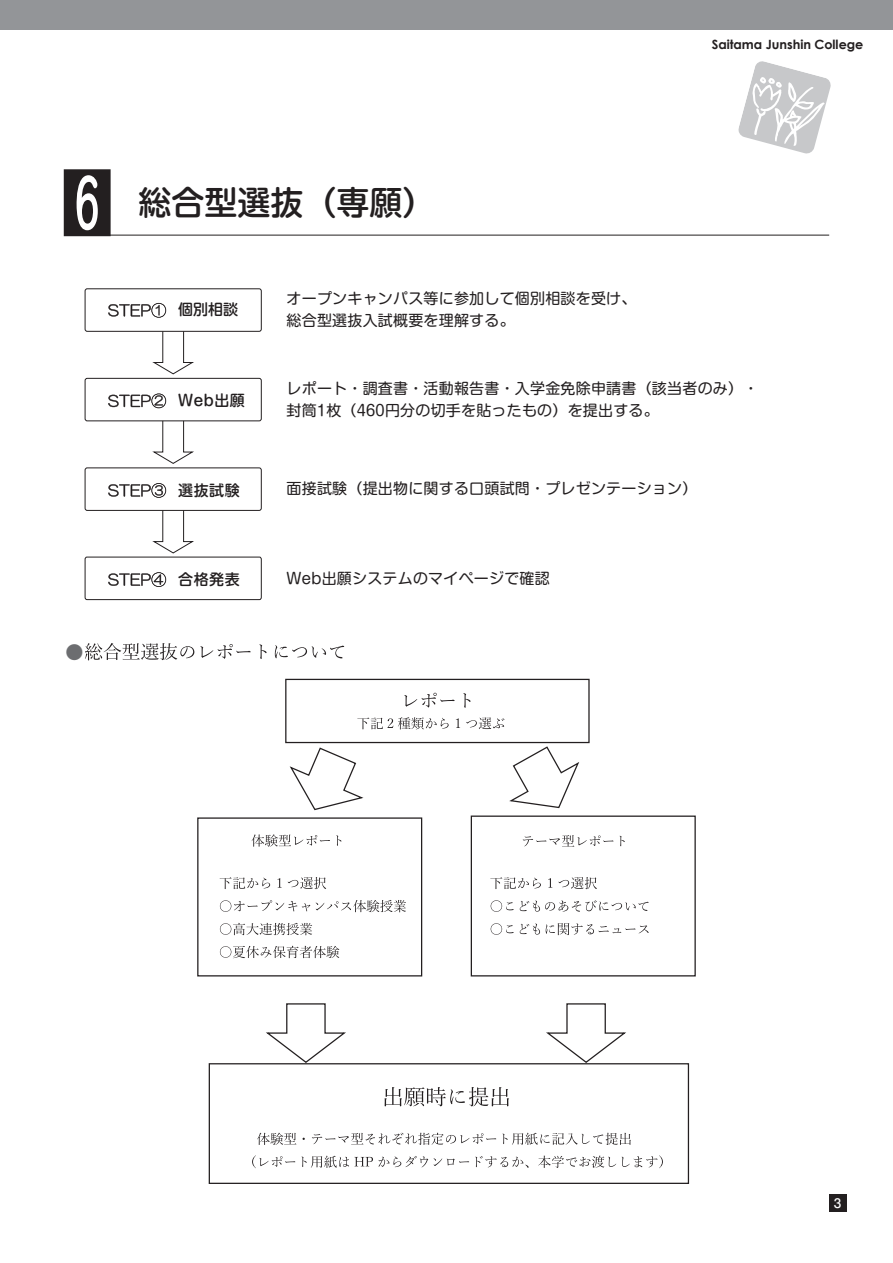
<style>
.page{position:relative;width:893px;height:1263px;background:#fff}
.page>*{position:absolute;margin:0;border:0;box-sizing:border-box;transform-origin:0 0}
.t1{font:500 33px "Shin M Go Pro";color:#231f20}
.t2{font:500 18px "Shin M Go Pro";color:#6c6d70}
.t3{font:15px/22.5px "Shin M Go Pro";letter-spacing:.015em;color:#231f20}
.t4{font:500 15px "Shin M Go Pro";letter-spacing:.03em;color:#231f20}
.t5{font:700 12.75px "Century Gothic";color:#231f20}
.t6{font:500 12px "Shin M Go Pro";color:#fff}
</style>
<div class="page">
<svg style="left:152px;top:332px;width:41px;height:42px"></svg>
<div style="left:829px;top:1195px;width:17px;height:17px;background:#231f20"></div>
<div style="left:0;top:0;width:893px;height:30px;background:#939598"></div>
<svg style="left:738px;top:61px;width:93px;height:93px"></svg>
<svg style="left:64px;top:169px;width:47px;height:66px"></svg>
<hr style="left:64px;top:235px;width:765px;height:1px;background:#231f20">
<div style="left:85px;top:289px;width:177px;height:43px;border:1px solid #231f20;border-radius:2px"></div>
<svg style="left:152px;top:421px;width:41px;height:43px"></svg>
<div style="left:85px;top:378px;width:177px;height:43px;border:1px solid #231f20;border-radius:2px"></div>
<svg style="left:152px;top:511px;width:41px;height:42px"></svg>
<div style="left:85px;top:468px;width:177px;height:43px;border:1px solid #231f20;border-radius:2px"></div>
<div style="left:85px;top:557px;width:177px;height:43px;border:1px solid #231f20;border-radius:2px"></div>
<svg style="left:108px;top:303px;width:58px;height:15px"></svg>
<svg style="left:108px;top:393px;width:58px;height:15px"></svg>
<svg style="left:108px;top:483px;width:58px;height:15px"></svg>
<svg style="left:108px;top:572px;width:58px;height:15px"></svg>
<svg style="left:85px;top:643px;width:259px;height:17px"></svg>
<svg style="left:220px;top:877px;width:50px;height:12px"></svg>
<svg style="left:277px;top:878px;width:5px;height:10px"></svg>
<svg style="left:288px;top:877px;width:38px;height:12px"></svg>
<svg style="left:220px;top:900px;width:186px;height:12px"></svg>
<svg style="left:220px;top:923px;width:92px;height:12px"></svg>
<svg style="left:220px;top:946px;width:119px;height:12px"></svg>
<svg style="left:385px;top:1087px;width:124px;height:19px"></svg>
<svg style="left:257px;top:1133px;width:374px;height:12px"></svg>
<svg style="left:252px;top:1155px;width:121px;height:13px"></svg>
<svg style="left:379px;top:1155px;width:284px;height:13px"></svg>
<div style="left:197px;top:817px;width:225px;height:159px;border:1px solid #231f20"></div>
<div style="left:471px;top:815px;width:225px;height:161px;border:1px solid #231f20"></div>
<svg style="left:251px;top:834px;width:90px;height:13px"></svg>
<svg style="left:523px;top:835px;width:102px;height:12px"></svg>
<svg style="left:490px;top:877px;width:51px;height:12px"></svg>
<svg style="left:548px;top:878px;width:4px;height:10px"></svg>
<svg style="left:558px;top:877px;width:39px;height:12px"></svg>
<svg style="left:491px;top:900px;width:158px;height:12px"></svg>
<svg style="left:491px;top:923px;width:158px;height:12px"></svg>
<svg style="left:266px;top:1003px;width:80px;height:60px"></svg>
<svg style="left:546px;top:1003px;width:80px;height:60px"></svg>
<div style="left:209px;top:1063px;width:480px;height:121px;border:1px solid #231f20"></div>
<div style="left:285px;top:679px;width:305px;height:64px;border:1px solid #231f20"></div>
<svg style="left:404px;top:693px;width:66px;height:15px"></svg>
<svg style="left:357px;top:717px;width:92px;height:12px"></svg>
<svg style="left:456px;top:718px;width:4px;height:10px"></svg>
<svg style="left:466px;top:717px;width:38px;height:12px"></svg>
<svg style="left:289px;top:747px;width:75px;height:64px"></svg>
<svg style="left:509px;top:746px;width:71px;height:63px"></svg>
<p class="t2" style="left:66px;top:637px;width:20px">●</p>
<h1 class="t1" style="left:138px;top:176px;width:298px">総合型選抜（専願）</h1>
<p class="t4" style="left:178px;top:298px;width:61px">個別相談</p>
<p class="t3" style="left:287px;top:285px;width:351px">オープンキャンパス等に参加して個別相談を受け、総合型選抜入試概要を理解する。</p>
<p class="t5" style="left:712px;top:37px;width:153px">Saitama Junshin College</p>
<p class="t4" style="left:178px;top:388px;width:68px">Web出願</p>
<p class="t4" style="left:178px;top:478px;width:63px">選抜試験</p>
<p class="t4" style="left:178px;top:567px;width:63px">合格発表</p>
<p class="t3" style="left:287px;top:375px;width:473px">レポート・調査書・活動報告書・入学金免除申請書（該当者のみ）・封筒1枚（460円分の切手を貼ったもの）を提出する。</p>
<p class="t3" style="left:287px;top:476px;width:412px">面接試験（提出物に関する口頭試問・プレゼンテーション）</p>
<p class="t3" style="left:287px;top:565px;width:265px">Web出願システムのマイページで確認</p>
<p class="t6" style="left:834px;top:1194px;width:9px">3</p>
</div>
